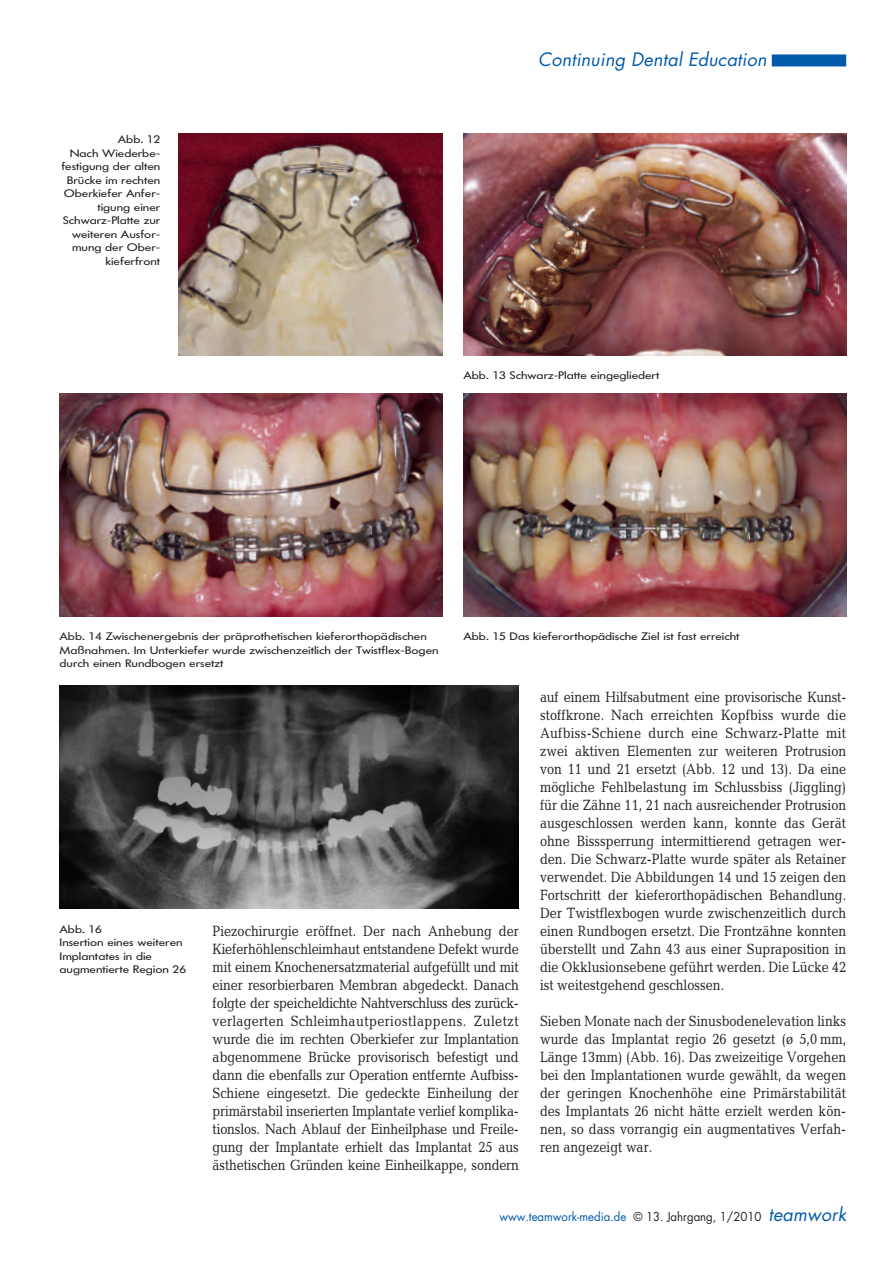
<style>
.page{position:relative;width:893px;height:1263px;background:#fff}
.page>*{position:absolute;margin:0;border:0;box-sizing:border-box;transform-origin:0 0}
.t1{font:italic 18px "Futura";letter-spacing:.01em;color:#015aaa}
.t2{font:15px/18px "Candida";color:#231f20;text-align:justify;scale:.85 1}
.t3{font:12px "Futura";color:#015aaa;scale:.95 1}
.t4{font:10.8px/13.5px "Futura BQ";color:#231f20;scale:1.25 1}
.s1{color:#231f20}
.s2{font-style:italic;font-size:18px}
</style>
<div class="page">
<div style="left:772px;top:54px;width:74px;height:12px;background:#015aaa"></div>
<img style="left:179px;top:133px;width:263px;height:222px">
<img style="left:463px;top:133px;width:383px;height:222px">
<img style="left:60px;top:394px;width:382px;height:222px">
<img style="left:463px;top:394px;width:383px;height:222px">
<img style="left:60px;top:686px;width:459px;height:222px">
<p class="t4" style="left:61px;top:133px;width:81px;text-align:right">Abb. 12<br>Nach Wiederbe&shy;festigung der alten<br>Brücke im rechten<br>Oberkiefer Anfer&shy;tigung einer<br>Schwarz-Platte zur weiteren Ausfor&shy;mung der Ober&shy;kieferfront</p>
<p class="t1" style="left:538px;top:51px;width:230px">Continuing Dental Education</p>
<p class="t4" style="left:463px;top:368px;width:158px">Abb. 13 Schwarz-Platte eingegliedert</p>
<p class="t4" style="left:60px;top:630px;width:305px">Abb. 14 Zwischenergebnis der präprothetischen kieferorthopädischen<br>Maßnahmen. Im Unterkiefer wurde zwischenzeitlich der Twistflex-Bogen durch einen Rundbogen ersetzt</p>
<p class="t4" style="left:463px;top:630px;width:222px">Abb. 15 Das kieferorthopädische Ziel ist fast erreicht</p>
<p class="t4" style="left:60px;top:922px;width:103px">Abb. 16<br>Insertion eines weiteren<br>Implantates in die augmentierte Region 26</p>
<p class="t2" style="left:213px;top:924px;width:362px">Piezochirurgie eröffnet. Der nach Anhebung der Kieferhöhlenschleimhaut entstandene Defekt wurde mit einem Knochenersatzmaterial aufgefüllt und mit einer resorbierbaren Membran abgedeckt. Danach folgte der speicheldichte Nahtverschluss des zurück&shy;verlagerten Schleim hautperiostlappens. Zuletzt wurde die im rechten Oberkiefer zur Implantation abgenommene Brücke provisorisch befestigt und dann die ebenfalls zur Operation entfernte Aufbiss-Schiene eingesetzt. Die gedeckte Einheilung der primärstabil inserierten Implantate verlief komplika&shy;tionslos. Nach Ablauf der Einheilphase und Freile&shy;gung der Implantate erhielt das Implantat 25 aus ästhetischen Gründen keine Einheilkappe, sondern</p>
<p class="t2" style="left:540px;top:690px;width:362px">auf einem Hilfsabutment eine provisorische Kunst&shy;stoffkrone. Nach erreichten Kopfbiss wurde die Aufbiss-Schiene durch eine Schwarz-Platte mit zwei aktiven Elementen zur weiteren Protrusion von 11 und 21 er setzt (Abb. 12 und 13). Da eine mögliche Fehlbelastung im Schlussbiss (Jiggling) für die Zähne 11, 21 nach ausreichender Protrusion ausgeschlossen werden kann, konnte das Gerät ohne Bisssperrung intermittierend getragen wer&shy;den. Die Schwarz-Platte wurde später als Retainer verwendet. Die Abbildungen 14 und 15 zeigen den Fortschritt der kieferorthopädischen Behandlung.<br>Der Twistflexbogen wurde zwischenzeitlich durch einen Rundbogen ersetzt. Die Frontzähne konnten überstellt und Zahn 43 aus einer Supraposition in die Okklusionsebene geführt werden. Die Lücke 42 ist weitestgehend geschlossen.</p>
<p class="t2" style="left:540px;top:1014px;width:362px">Sieben Monate nach der Sinusbodenelevation links wurde das Implantat regio 26 gesetzt (ø 5,0 mm, Länge 13mm) (Abb. 16). Das zweizeitige Vorgehen bei den Implantationen wurde gewählt, da wegen der geringen Knochenhöhe eine Primärstabilität des Implantats 26 nicht hätte erzielt werden kön&shy;nen, so dass vorrangig ein augmentatives Verfah&shy;ren angezeigt war.</p>
<p class="t3" style="left:499px;top:1211px;width:366px">www.teamwork-media.de <span class="s1">© 13. Jahrgang, 1/2010</span> <span class="s2">teamwork</span></p>
</div>
